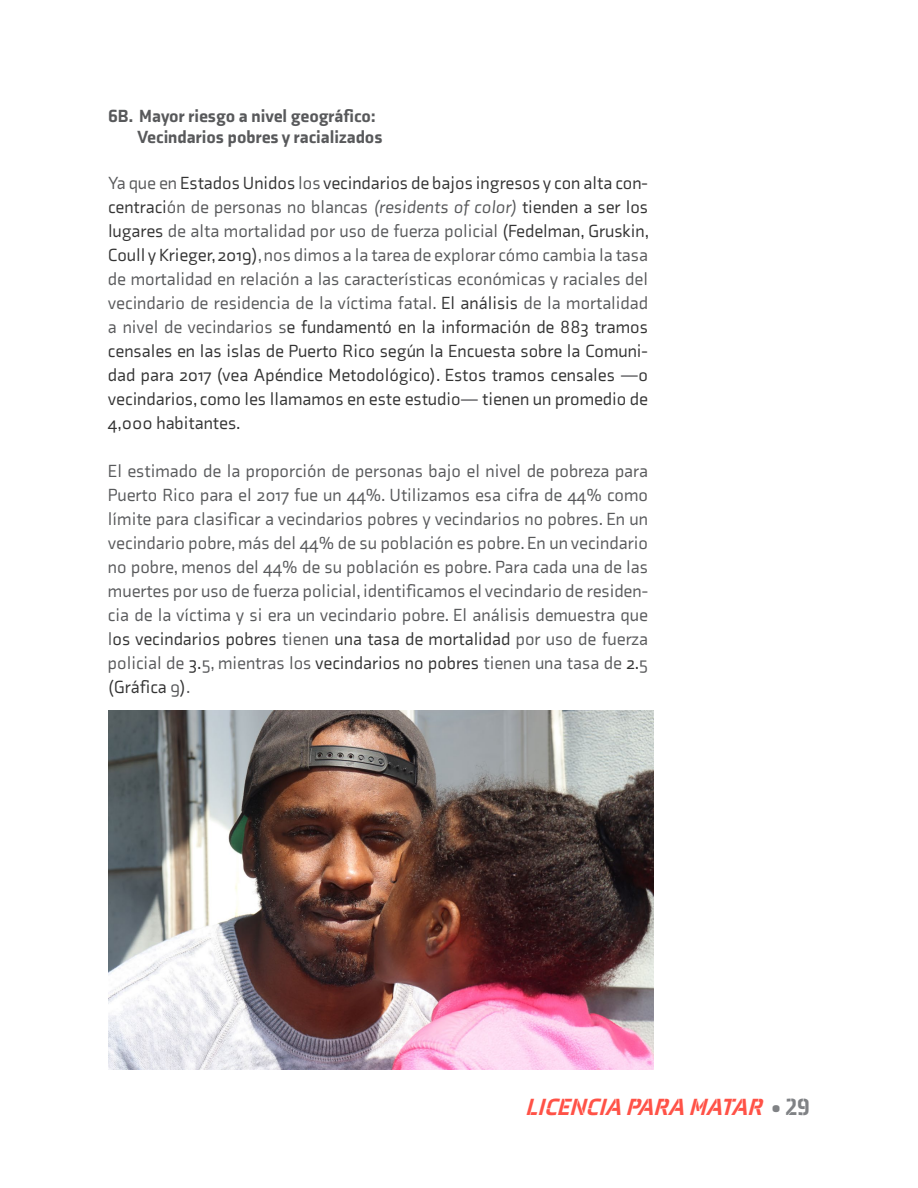
<style>
.page{position:relative;width:918px;height:1188px;background:#fff}
.page>*{position:absolute;margin:0;border:0;box-sizing:border-box;transform-origin:0 0}
.t1{font:italic 900 24px "Axia Stencil";color:#ff5247}
.t2{font:18px/24px "Axia";color:#333;text-align:justify}
.t3{font:18px/24px "Axia";color:#58595b;text-align:justify}
.t4{font:900 18px/21.6px "Axia";color:#58595b}
.s1{color:#58595b}
.s2{font-style:italic;color:#58595b}
.s3{color:#4d4e50}
.s4{color:#333}
.s5{font-style:normal;color:#808285}
</style>
<div class="page">
<img style="left:108px;top:711px;width:545px;height:358px">
<p class="t4" style="left:137px;top:104px;width:247px;text-indent:-29px">6B. Mayor riesgo a nivel geográfico:<br>Vecindarios pobres y racializados</p>
<p class="t2" style="left:108px;top:171px;width:543px"><span class="s1">Ya que en</span> Estados Unidos <span class="s1">los</span> vecindarios de bajos ingresos y con alta con&shy;centraci<span class="s1">ón de personas no blancas</span> <span class="s2">(residents of color)</span> tienden a ser los lugares <span class="s1">de alta mortalidad por uso de fuerza policial</span> (Fedelman, Gruskin, Coull y Krieger, 2019)<span class="s1">, nos dimos a la tarea de explorar cómo cambia la tasa de mortalidad en relación a las características económicas y raciales del vecindario de residencia de la víctima fatal.</span> El análisis <span class="s1">de la mortalidad a nivel de vecindarios s</span>e fundamentó en la información de 883 tramos censales en las islas de Puerto Rico según la Encuesta sobre la Comuni&shy;dad para 2017 (vea Apéndice Metodológico). Estos tramos censales <span class="s3">—</span>o vecindarios, como les llamamos en este estudio<span class="s3">—</span> tienen un promedio de 4,000 habitantes.</p>
<p class="t3" style="left:108px;top:458px;width:542px">El estimado de la proporción de personas bajo el nivel de pobreza para Puerto Rico para el 2017 fue un 44%. Utilizamos esa cifra de 44% como límite para clasificar a vecindarios pobres y vecindarios no pobres. En un vecindario pobre, más del 44% de su población es pobre. En un vecindario no pobre, menos del 44% de su población es pobre. Para cada una de las muertes por uso de fuerza policial, identificamos el vecindario de residen&shy;cia de la víctima y si era un vecindario pobre. El análisis demuestra que l<span class="s4">os vecindarios pobres</span> tienen <span class="s4">una tasa de mortalidad</span> por uso de fuerza policial de <span class="s4">3.</span>5, mientras los <span class="s4">vecindarios no pobres</span> tienen una tasa de <span class="s4">2.</span>5 <span class="s4">(Gráfica</span> 9<span class="s4">)</span>.</p>
<h1 class="t1" style="left:525px;top:1092px;width:286px">LICENCIA PARA MATAR <span class="s5">• 2 9</span></h1>
</div>
